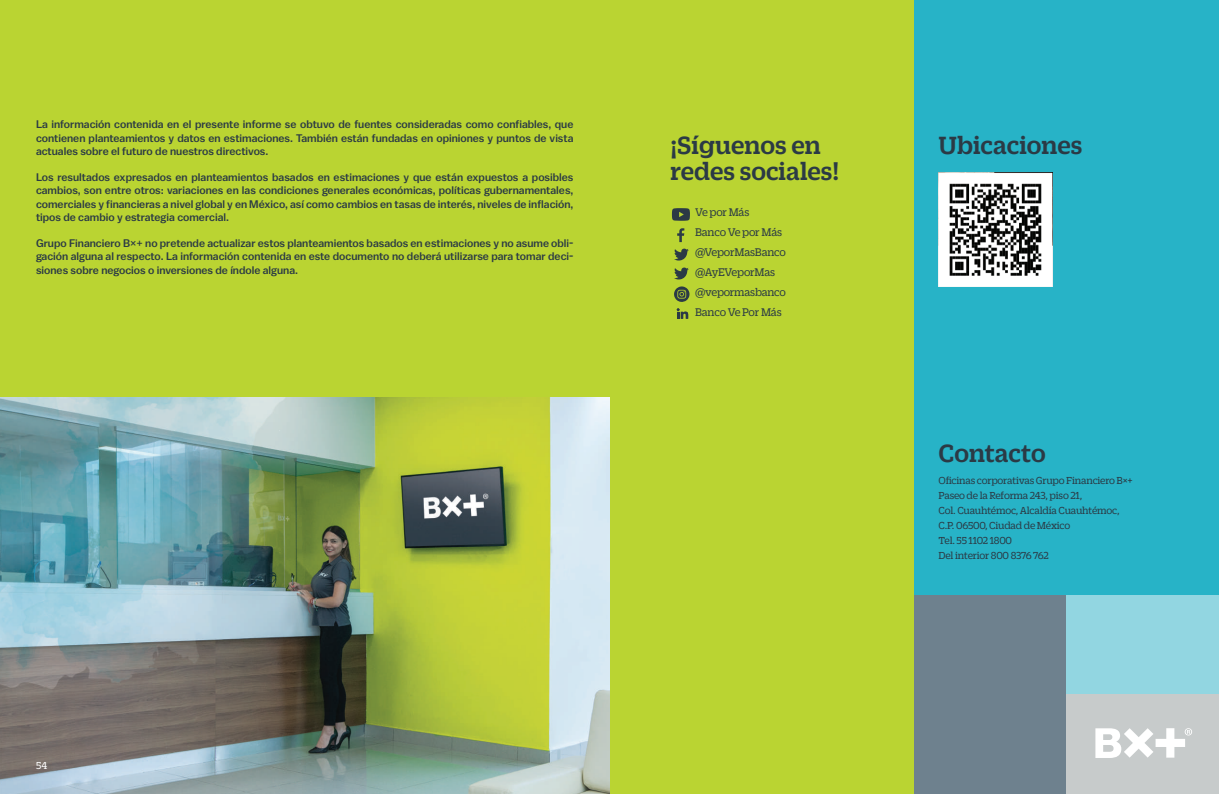
<style>
.page{position:relative;width:1219px;height:794px;background:#fff}
.page>*{position:absolute;margin:0;border:0;box-sizing:border-box;transform-origin:0 0}
.t1{font:500 27px/26px "Duplicate Slab";color:#2b3a45}
.t2{font:12px/20px "Duplicate Slab";letter-spacing:-.02em;color:#2b3a45}
.t3{font:500 11px/13.2px "Balto";color:#2b3a45;text-align:justify}
.t4{font:11px/15px "Duplicate Slab";letter-spacing:-.02em;color:#2b3a45}
.t5{font:11px "Duplicate Slab";color:#fff}
</style>
<div class="page">
<div style="left:609px;top:0;width:305px;height:794px;background:#bad432"></div>
<div style="left:914px;top:0;width:305px;height:598px;background:#27b3c7"></div>
<div style="left:914px;top:595px;width:153px;height:199px;background:#6e818e"></div>
<div style="left:1067px;top:595px;width:152px;height:99px;background:#92d6e1"></div>
<div style="left:1067px;top:694px;width:152px;height:100px;background:#c7cbcb"></div>
<img style="left:939px;top:172px;width:113px;height:114px">
<svg style="left:672px;top:208px;width:18px;height:13px"></svg>
<svg style="left:677px;top:228px;width:7px;height:14px"></svg>
<svg style="left:674px;top:248px;width:15px;height:12px"></svg>
<svg style="left:674px;top:267px;width:15px;height:12px"></svg>
<svg style="left:674px;top:286px;width:16px;height:16px"></svg>
<svg style="left:677px;top:308px;width:11px;height:11px"></svg>
<svg style="left:1095px;top:728px;width:97px;height:30px"></svg>
<div style="left:0;top:0;width:609px;height:397px;background:#bad432"></div>
<img style="left:0;top:397px;width:609px;height:397px">
<p class="t3" style="left:36px;top:118px;width:539px">La información contenida en el presente informe se obtuvo de fuentes consideradas como confiables, que contienen planteamientos y datos en estimaciones. También están fundadas en opiniones y puntos de vista actuales sobre el futuro de nuestros directivos.</p>
<p class="t3" style="left:36px;top:170px;width:539px">Los resultados expresados en planteamientos basados en estimaciones y que están expuestos a posibles cambios, son entre otros: variaciones en las condiciones generales económicas, políticas gubernamentales, comerciales y financieras a nivel global y en México, así como cambios en tasas de interés, niveles de inflación, tipos de cambio y estrategia comercial.</p>
<p class="t3" style="left:36px;top:236px;width:539px">Grupo Financiero B×+ no pretende actualizar estos planteamientos basados en estimaciones y no asume obli&shy;gación alguna al respecto. La información contenida en este documento no deberá utilizarse para tomar deci&shy;siones sobre negocios o inversiones de índole alguna.</p>
<h1 class="t1" style="left:670px;top:130px;width:170px">¡Síguenos en redes sociales!</h1>
<p class="t2" style="left:695px;top:201px;width:92px">Ve por Más<br>Banco Ve por Más @VeporMasBanco @AyEVeporMas @vepormasbanco<br>Banco Ve Por Más</p>
<p class="t5" style="left:36px;top:758px;width:13px">54</p>
<h1 class="t1" style="left:939px;top:131px;width:145px">Ubicaciones</h1>
<h1 class="t1" style="left:939px;top:438px;width:109px">Contacto</h1>
<p class="t4" style="left:939px;top:472px;width:196px">Oficinas corporativas Grupo Financiero B×+<br>Paseo de la Reforma 243, piso 21,<br>Col. Cuauhtémoc, Alcaldía Cuauhtémoc,<br>C.P. 06500, Ciudad de México<br>Tel. 55 1102 1800<br>Del interior 800 8376 762</p>
</div>
